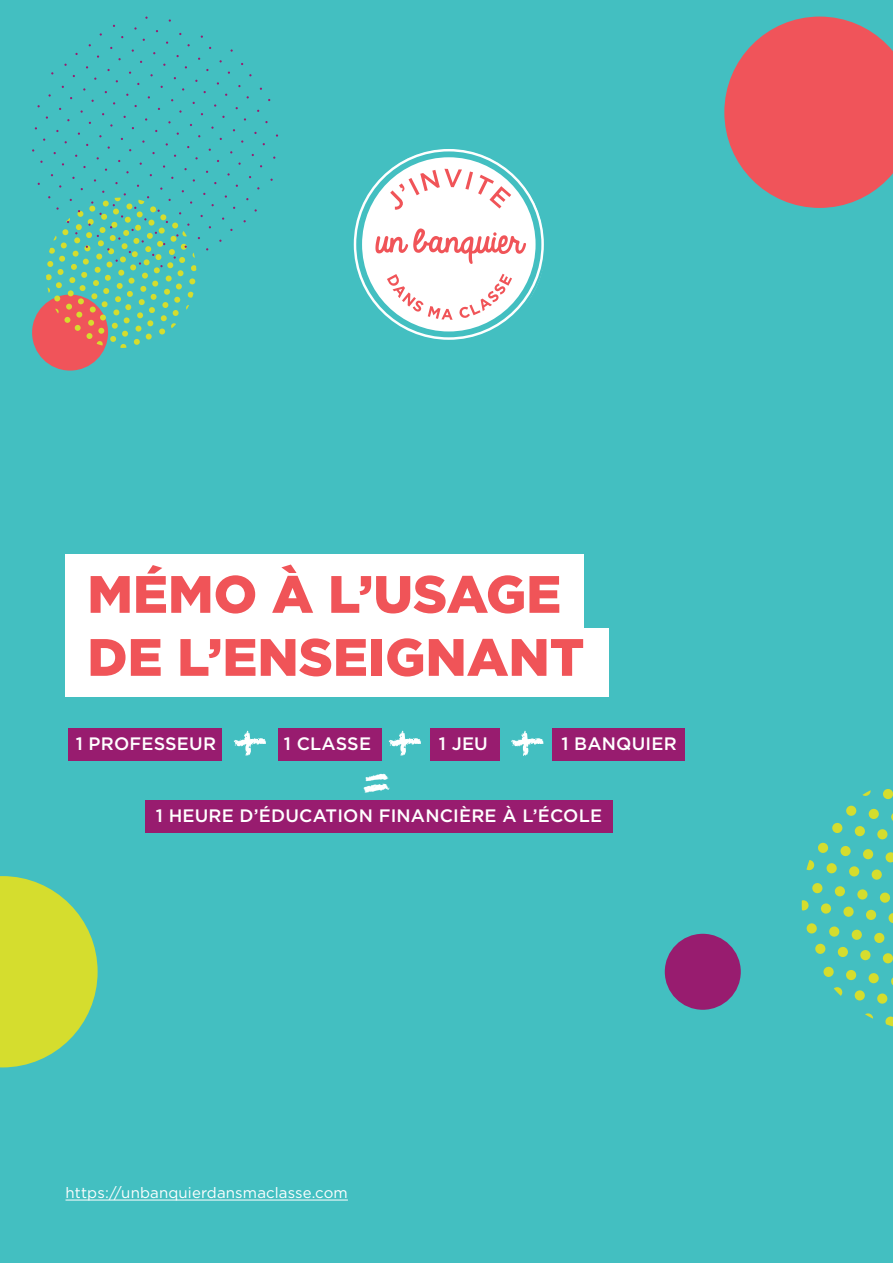
<style>
.page{position:relative;width:893px;height:1263px;background:#43bfc1}
.page>*{position:absolute;margin:0;border:0;box-sizing:border-box;transform-origin:0 0}
.t1{font:54px "Chalkduster";color:#fff}
.t2{font:900 52.5px/63px "Gotham";color:#f05458}
.t3{font:39px "Chalkduster";color:#fff}
.t4{font:500 18px "Gotham";letter-spacing:.01em;color:#fff}
.t5{font:15px "Gotham";letter-spacing:.01em;color:#fff}
</style>
<div class="page">
<div style="left:32px;top:295px;width:76px;height:76px;background:#f0545a;border-radius:50%"></div>
<svg style="left:32px;top:16px;width:246px;height:332px"></svg>
<svg style="left:724px;top:17px;width:169px;height:191px"></svg>
<svg style="left:353px;top:149px;width:191px;height:191px"></svg>
<svg style="left:0;top:876px;width:98px;height:191px"></svg>
<svg style="left:885px;top:1016px;width:8px;height:10px"></svg>
<svg style="left:865px;top:1013px;width:8px;height:6px"></svg>
<svg style="left:891px;top:977px;width:2px;height:8px"></svg>
<svg style="left:868px;top:973px;width:11px;height:11px"></svg>
<div style="left:846px;top:969px;width:10px;height:11px;background:#d5dd2e;border-radius:5px"></div>
<svg style="left:823px;top:966px;width:11px;height:11px"></svg>
<svg style="left:874px;top:932px;width:11px;height:11px"></svg>
<svg style="left:851px;top:929px;width:11px;height:11px"></svg>
<svg style="left:829px;top:926px;width:11px;height:11px"></svg>
<svg style="left:806px;top:923px;width:11px;height:11px"></svg>
<svg style="left:879px;top:892px;width:11px;height:11px"></svg>
<div style="left:857px;top:889px;width:11px;height:11px;background:#d5dd2e;border-radius:5px"></div>
<svg style="left:834px;top:886px;width:11px;height:11px"></svg>
<div style="left:812px;top:883px;width:11px;height:10px;background:#d5dd2e;border-radius:5px"></div>
<svg style="left:885px;top:852px;width:8px;height:11px"></svg>
<div style="left:863px;top:849px;width:10px;height:11px;background:#d5dd2e;border-radius:5px"></div>
<svg style="left:840px;top:845px;width:11px;height:11px"></svg>
<div style="left:818px;top:842px;width:10px;height:11px;background:#d5dd2e;border-radius:5px"></div>
<svg style="left:891px;top:813px;width:2px;height:8px"></svg>
<svg style="left:868px;top:808px;width:11px;height:11px"></svg>
<svg style="left:846px;top:805px;width:11px;height:11px"></svg>
<svg style="left:877px;top:993px;width:11px;height:11px"></svg>
<svg style="left:854px;top:990px;width:11px;height:11px"></svg>
<svg style="left:834px;top:987px;width:9px;height:9px"></svg>
<svg style="left:882px;top:953px;width:11px;height:11px"></svg>
<div style="left:860px;top:950px;width:11px;height:10px;background:#d5dd2e;border-radius:5px"></div>
<svg style="left:837px;top:946px;width:11px;height:11px"></svg>
<svg style="left:815px;top:943px;width:11px;height:11px"></svg>
<svg style="left:888px;top:913px;width:5px;height:10px"></svg>
<div style="left:866px;top:909px;width:10px;height:11px;background:#d5dd2e;border-radius:5px"></div>
<svg style="left:843px;top:906px;width:11px;height:11px"></svg>
<div style="left:821px;top:903px;width:10px;height:11px;background:#d5dd2e;border-radius:5px"></div>
<svg style="left:802px;top:900px;width:7px;height:11px"></svg>
<svg style="left:871px;top:869px;width:11px;height:11px"></svg>
<svg style="left:849px;top:866px;width:11px;height:11px"></svg>
<svg style="left:826px;top:863px;width:11px;height:11px"></svg>
<svg style="left:806px;top:860px;width:8px;height:10px"></svg>
<svg style="left:877px;top:829px;width:11px;height:11px"></svg>
<div style="left:854px;top:826px;width:11px;height:10px;background:#d5dd2e;border-radius:5px"></div>
<svg style="left:832px;top:822px;width:11px;height:11px"></svg>
<div style="left:883px;top:789px;width:10px;height:10px;background:#d5dd2e;border-radius:5px"></div>
<svg style="left:862px;top:790px;width:9px;height:6px"></svg>
<div style="left:665px;top:934px;width:76px;height:76px;background:#981c6f;border-radius:50%"></div>
<div style="left:65px;top:554px;width:519px;height:77px;background:#fff"></div>
<div style="left:65px;top:629px;width:544px;height:68px;background:#fff"></div>
<div style="left:69px;top:728px;width:153px;height:33px;background:#981c6f"></div>
<div style="left:278px;top:728px;width:104px;height:33px;background:#981c6f"></div>
<div style="left:430px;top:728px;width:70px;height:33px;background:#981c6f"></div>
<div style="left:552px;top:728px;width:133px;height:33px;background:#981c6f"></div>
<div style="left:145px;top:800px;width:467px;height:33px;background:#981c6f"></div>
<hr style="left:65px;top:1200px;width:283px;height:1px;background:#fff">
<h2 class="t2" style="left:87px;top:562px;width:498px">MÉMO À L’USAGE<br>DE L’ENSEIGNANT</h2>
<p class="t4" style="left:76px;top:732px;width:142px">1 PROFESSEUR</p>
<h1 class="t1" style="left:233px;top:711px;width:35px">+</h1>
<p class="t4" style="left:284px;top:732px;width:89px">1 CLASSE</p>
<h1 class="t1" style="left:388px;top:711px;width:35px">+</h1>
<p class="t4" style="left:439px;top:732px;width:51px">1 JEU</p>
<h1 class="t1" style="left:510px;top:711px;width:35px">+</h1>
<p class="t4" style="left:561px;top:732px;width:117px">1 BANQUIER</p>
<h3 class="t3" style="left:363px;top:756px;width:28px">=</h3>
<p class="t4" style="left:156px;top:804px;width:448px">1 HEURE D’ÉDUCATION FINANCIÈRE À L’ÉCOLE</p>
<p class="t5" style="left:65px;top:1183px;width:284px">https://unbanquierdansmaclasse.com</p>
</div>
